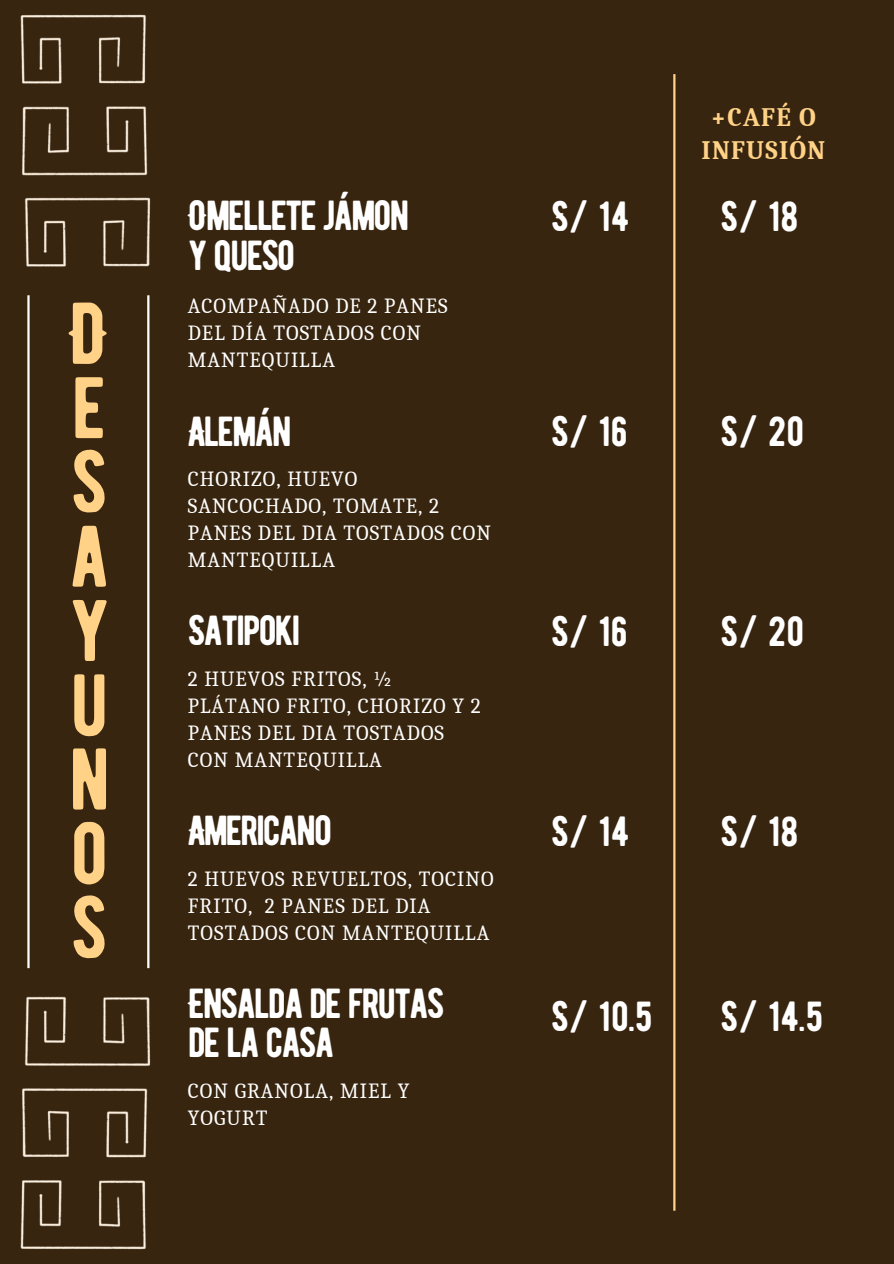
<style>
.page{position:relative;width:894px;height:1264px;background:#fff}
.page>*{position:absolute;margin:0;border:0;box-sizing:border-box;transform-origin:0 0}
.t1{font:87px/74.2px "BERNIER Regular";color:#ffd287;text-align:justify}
.t2{font:42px/39.3px "BERNIER Regular";letter-spacing:-.05em;color:#fff}
.t3{font:700 25.8px/32.7px "Caladea";letter-spacing:.05em;color:#ffd287;text-align:center}
.t4{font:21px/27px "Caladea";letter-spacing:.05em;color:#fff}
</style>
<div class="page">
<div style="left:0;top:0;width:893px;height:1263px;background:#38250f"></div>
<img style="left:20px;top:14px;width:131px;height:253px">
<img style="left:20px;top:996px;width:131px;height:254px">
<hr style="left:147px;top:295px;width:2px;height:673px;background:#fff">
<hr style="left:27px;top:295px;width:3px;height:673px;background:#fff">
<hr style="left:673px;top:74px;width:2px;height:1136px;background:#ffd287">
<h1 class="t1" style="left:69px;top:296px;width:43px">D E S A Y U N O S</h1>
<p class="t2" style="left:188px;top:196px;width:223px">OMELLETE JÁMON<br>Y QUESO</p>
<h3 class="t4" style="left:188px;top:293px;width:261px">ACOMPAÑADO DE 2 PANES<br>DEL DÍA TOSTADOS CON<br>MANTEQUILLA</h3>
<p class="t2" style="left:188px;top:411px;width:105px">ALEMÁN</p>
<h3 class="t4" style="left:188px;top:466px;width:304px">CHORIZO, HUEVO<br>SANCOCHADO, TOMATE, 2<br>PANES DEL DIA TOSTADOS CON<br>MANTEQUILLA</h3>
<p class="t2" style="left:188px;top:611px;width:114px">SATIPOKI</p>
<h3 class="t4" style="left:188px;top:665px;width:294px">2 HUEVOS FRITOS, ½<br>PLÁTANO FRITO, CHORIZO Y 2<br>PANES DEL DIA TOSTADOS<br>CON MANTEQUILLA</h3>
<p class="t2" style="left:188px;top:810px;width:146px">AMERICANO</p>
<h3 class="t4" style="left:188px;top:865px;width:307px">2 HUEVOS REVUELTOS, TOCINO<br>FRITO, 2 PANES DEL DIA<br>TOSTADOS CON MANTEQUILLA</h3>
<p class="t2" style="left:188px;top:983px;width:258px">ENSALDA DE FRUTAS<br>DE LA CASA</p>
<p class="t4" style="left:188px;top:1077px;width:223px">CON GRANOLA, MIEL Y<br>YOGURT</p>
<h2 class="t2" style="left:551px;top:197px;width:80px">S/ 14</h2>
<h3 class="t3" style="left:701px;top:101px;width:125px">+CAFÉ O<br>INFUSIÓN</h3>
<h4 class="t2" style="left:720px;top:197px;width:79px">S/ 18</h4>
<h2 class="t2" style="left:551px;top:412px;width:78px">S/ 16</h2>
<h2 class="t2" style="left:720px;top:412px;width:85px">S/ 20</h2>
<h2 class="t2" style="left:551px;top:611px;width:78px">S/ 16</h2>
<h2 class="t2" style="left:720px;top:611px;width:85px">S/ 20</h2>
<h2 class="t2" style="left:551px;top:812px;width:80px">S/ 14</h2>
<h2 class="t2" style="left:720px;top:812px;width:79px">S/ 18</h2>
<h2 class="t2" style="left:551px;top:996px;width:103px">S/ 10.5</h2>
<h2 class="t2" style="left:720px;top:996px;width:104px">S/ 14.5</h2>
</div>
